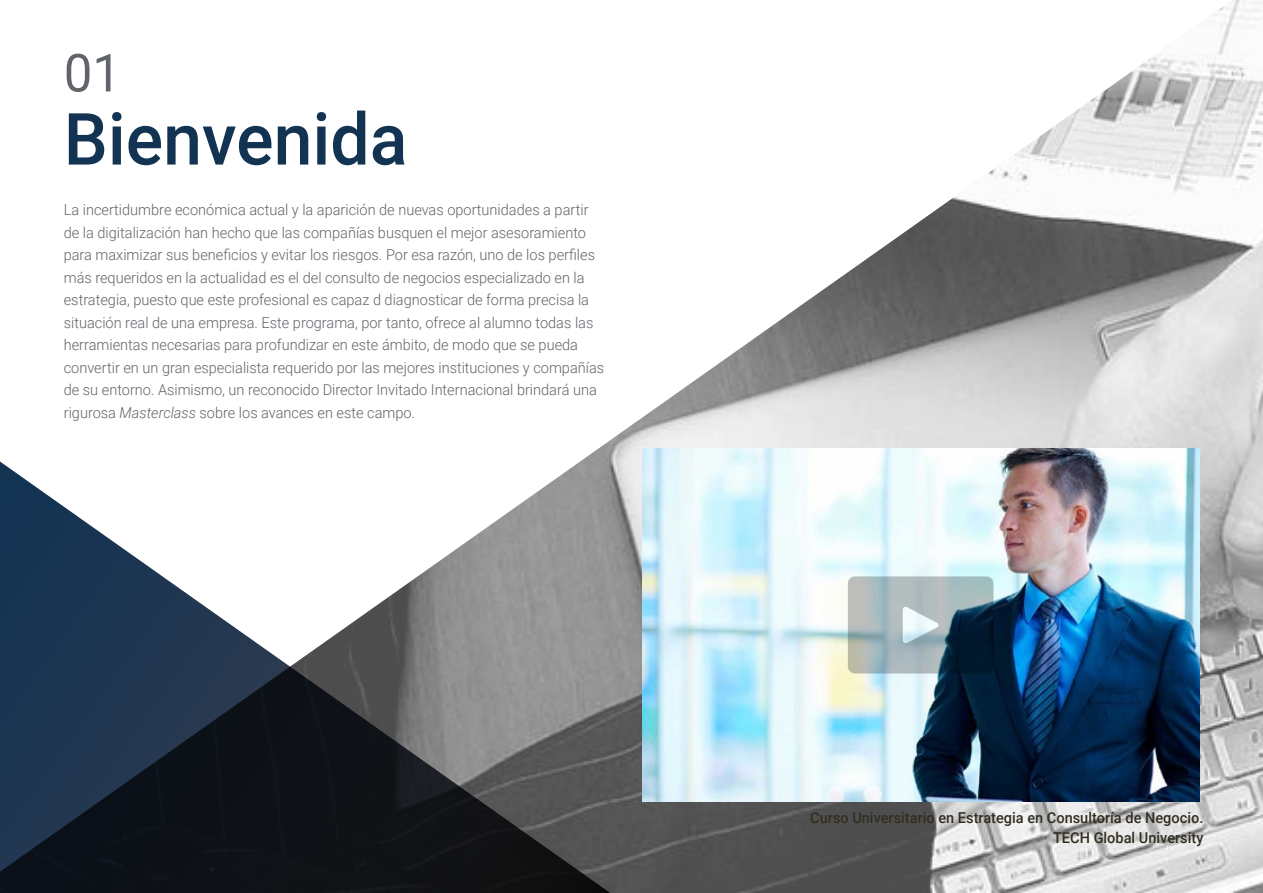
<style>
.page{position:relative;width:1263px;height:893px;background:#fff}
.page>*{position:absolute;margin:0;border:0;box-sizing:border-box;transform-origin:0 0}
.t1{font:500 72px "Roboto";color:#123352}
.t2{font:52.5px "Roboto";color:#61646a}
.t3{font:300 15px/22.5px "Roboto";color:#61646a}
.t4{font:500 15px/19.5px "Roboto";color:#312e20;text-align:right}
.s1{font-style:italic}
</style>
<div class="page">
<img style="left:602px;top:0;width:661px;height:893px">
<img style="left:642px;top:448px;width:557px;height:353px">
<svg style="left:848px;top:576px;width:145px;height:97px;background:#899ba1"></svg>
<svg style="left:0;top:446px;width:640px;height:447px"></svg>
<h2 class="t2" style="left:64px;top:36px;width:59px">01</h2>
<h1 class="t1" style="left:64px;top:89px;width:345px">Bienvenida</h1>
<p class="t3" style="left:64px;top:198px;width:542px">La incertidumbre económica actual y la aparición de nuevas oportunidades a partir de la digitalización han hecho que las compañías busquen el mejor asesoramiento para maximizar sus beneficios y evitar los riesgos. Por esa razón, uno de los perfiles más requeridos en la actualidad es el del consulto de negocios especializado en la estrategia, puesto que este profesional es capaz d diagnosticar de forma precisa la situación real de una empresa. Este programa, por tanto, ofrece al alumno todas las herramientas necesarias para profundizar en este ámbito, de modo que se pueda convertir en un gran especialista requerido por las mejores instituciones y compañías de su entorno. Asimismo, un reconocido Director Invitado Internacional brindará una rigurosa <span class="s1">Masterclass</span> sobre los avances en este campo.</p>
<p class="t4" style="left:810px;top:807px;width:395px">Curso Universitario en Estrategia en Consultoría de Negocio.<br>TECH Global University</p>
</div>
